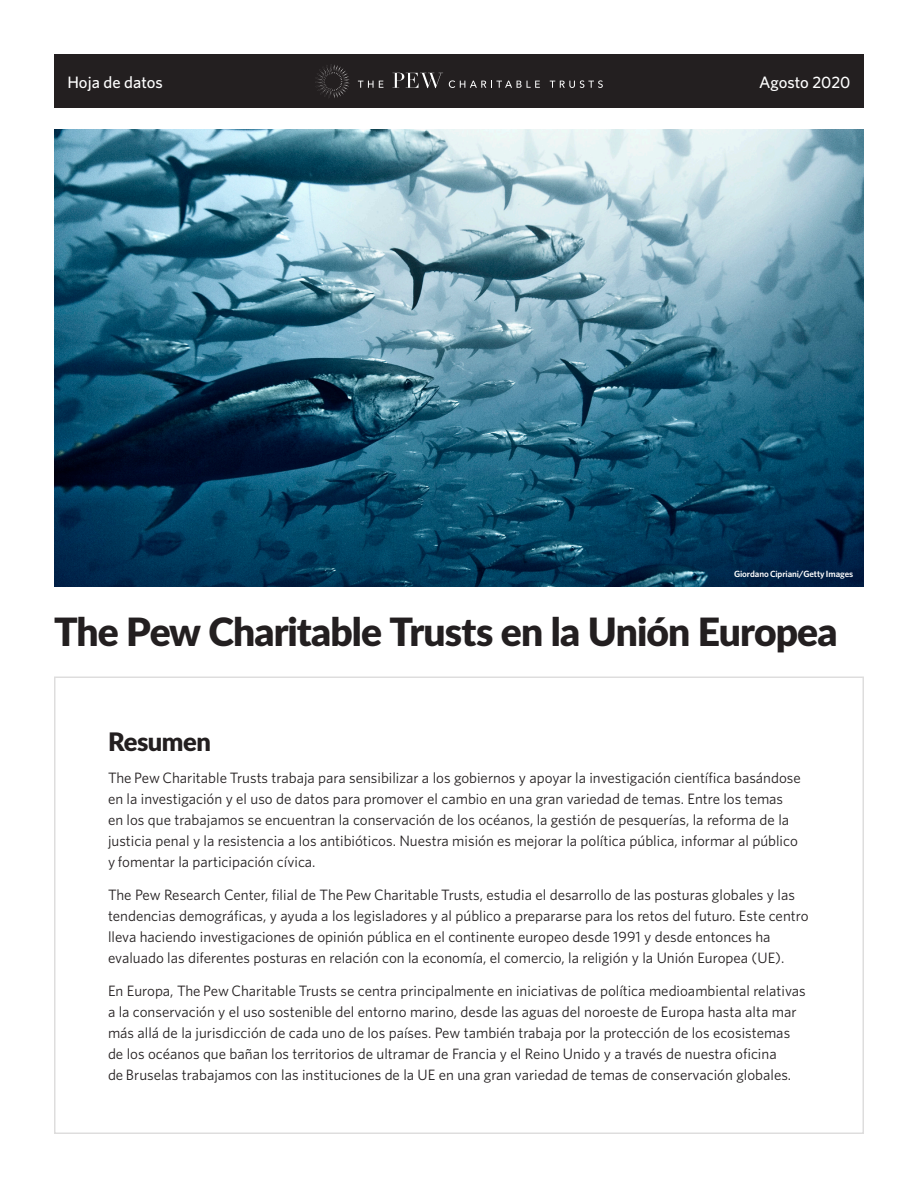
<style>
.page{position:relative;width:918px;height:1188px;background:#fff}
.page>*{position:absolute;margin:0;border:0;box-sizing:border-box;transform-origin:0 0}
.Main_Title{font:900 39px "Lato";letter-spacing:-.025em;color:#231f20}
.t1{font:900 25.5px "Lato";letter-spacing:-.02em;color:#231f20}
.t2{font:500 16.5px "Whitney";color:#fff}
.Body{font:15px/21px "Whitney";color:#231f20}
.Photo_credit{font:600 9px "Whitney";letter-spacing:-.01em;color:#fff}
</style>
<div class="page">
<img style="left:54px;top:129px;width:810px;height:458px">
<div style="left:54px;top:54px;width:810px;height:54px;background:#231f20"></div>
<svg style="left:315px;top:64px;width:35px;height:34px"></svg>
<svg style="left:358px;top:81px;width:25px;height:7px"></svg>
<svg style="left:449px;top:80px;width:91px;height:8px"></svg>
<svg style="left:550px;top:80px;width:53px;height:8px"></svg>
<svg style="left:392px;top:73px;width:51px;height:15px"></svg>
<p class="t2" style="left:67px;top:71px;width:97px">Hoja de datos</p>
<p class="t2" style="left:759px;top:71px;width:93px">Agosto 2020</p>
<p class="Photo_credit" style="left:734px;top:568px;width:121px">Giordano Cipriani/Getty Images</p>
<p class="Main_Title" style="left:54px;top:603px;width:785px">The Pew Charitable Trusts en la Unión Europea</p>
<h1 class="t1" style="left:108px;top:723px;width:104px">Resumen</h1>
<p class="Body" style="left:108px;top:767px;width:694px">The Pew Charitable Trusts trabaja para sensibilizar a los gobiernos y apoyar la investigación científica basándose en la investigación y el uso de datos para promover el cambio en una gran variedad de temas. Entre los temas en los que trabajamos se encuentran la conservación de los océanos, la gestión de pesquerías, la reforma de la justicia penal y la resistencia a los antibióticos. Nuestra misión es mejorar la política pública, informar al público y fomentar la participación cívica.</p>
<p class="Body" style="left:108px;top:884px;width:702px">The Pew Research Center, filial de The Pew Charitable Trusts, estudia el desarrollo de las posturas globales y las tendencias demográficas, y ayuda a los legisladores y al público a prepararse para los retos del futuro. Este centro lleva haciendo investigaciones de opinión pública en el continente europeo desde 1991 y desde entonces ha evaluado las diferentes posturas en relación con la economía, el comercio, la religión y la Unión Europea (UE).</p>
<p class="Body" style="left:108px;top:980px;width:699px">En Europa, The Pew Charitable Trusts se centra principalmente en iniciativas de política medioambiental relativas a la conservación y el uso sostenible del entorno marino, desde las aguas del noroeste de Europa hasta alta mar más allá de la jurisdicción de cada uno de los países. Pew también trabaja por la protección de los ecosistemas de los océanos que bañan los territorios de ultramar de Francia y el Reino Unido y a través de nuestra oficina<br>de Bruselas trabajamos con las instituciones de la UE en una gran variedad de temas de conservación globales.</p>
</div>
